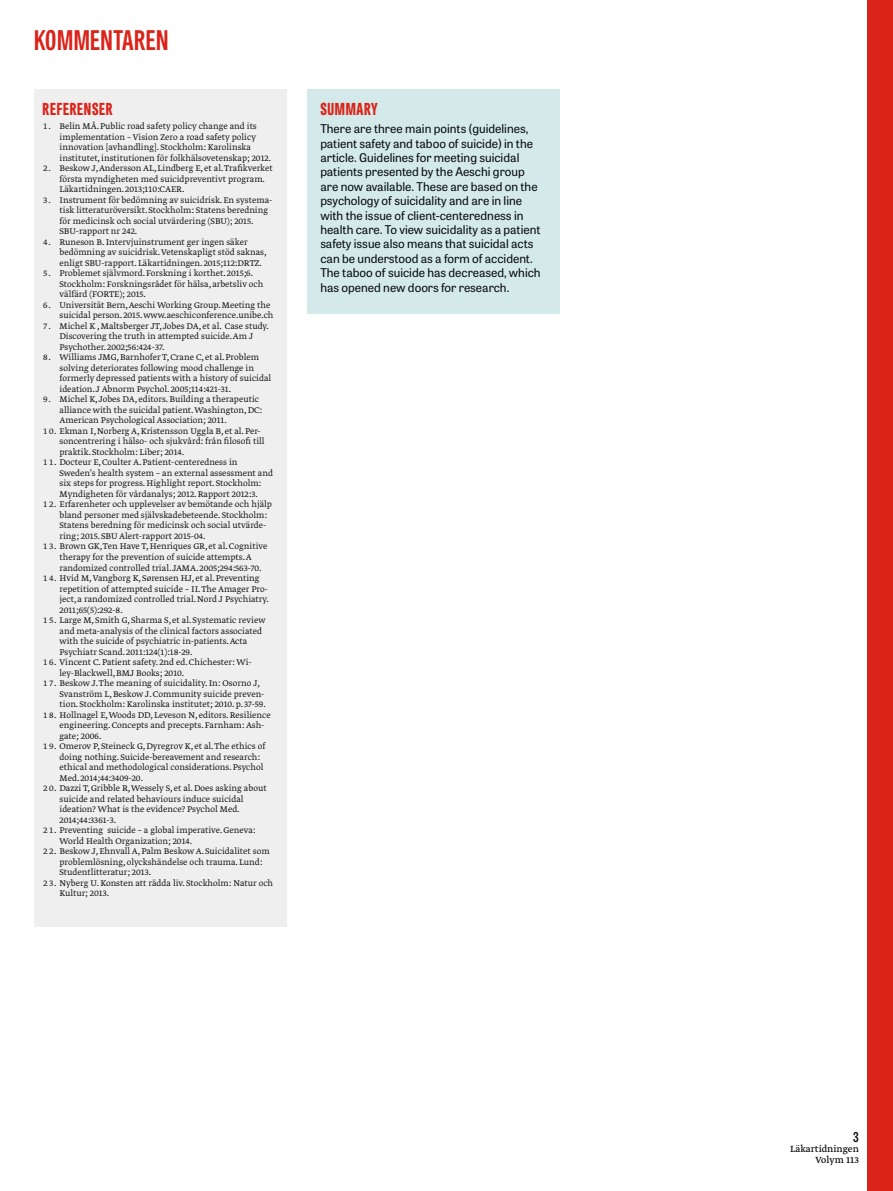
<style>
.page{position:relative;width:893px;height:1191px;background:#fff}
.page>*{position:absolute;margin:0;border:0;box-sizing:border-box;transform-origin:0 0}
.t1{font:700 27px "Tablet Gothic Compressed";letter-spacing:.02em;color:#da241a}
.t2{font:800 16.5px "Tablet Gothic Compressed";letter-spacing:.045em;color:#da241a}
.t3{font:600 13.5px "Tablet Gothic Condensed";color:#090b0c}
.t4{font:12px/14.4px "Tablet Gothic";color:#090b0c}
.t5{font:10.5px/10.5px "Greta Text Pro";color:#090b0c;text-align:right}
.t6{font:9.75px/10.5px "Greta Text Pro Light Min";color:#090b0c}
</style>
<div class="page">
<div style="left:867px;top:0;width:26px;height:1191px;background:#da241a"></div>
<div style="left:308px;top:89px;width:252px;height:224px;background:#d4eaea"></div>
<div style="left:34px;top:89px;width:252px;height:838px;background:#efefef"></div>
<h1 class="t1" style="left:34px;top:22px;width:136px">KOMMENTAREN</h1>
<h2 class="t2" style="left:43px;top:97px;width:72px">REFERENSER</h2>
<p class="t6" style="left:60px;top:122px;width:213px;text-indent:-17px">1. Belin MÅ. Public road safety policy change and its implementation – Vision Zero a road safety policy innovation [avhandling]. Stockholm: Karolinska institutet, institutionen för folkhälsovetenskap; 2012.</p>
<p class="t6" style="left:60px;top:164px;width:215px;text-indent:-17px">2. Beskow J, Andersson AL, Lindberg E, et al. Trafikverket första myndigheten med suicidpreventivt program.<br>Läkartidningen. 2013;110:CAER.</p>
<p class="t6" style="left:60px;top:195px;width:214px;text-indent:-17px">3. Instrument för bedömning av suicidrisk. En systema&shy;tisk litteraturöversikt. Stockholm: Statens beredning för medicinsk och social utvärdering (SBU); 2015.<br>SBU-rapport nr 242.</p>
<p class="t6" style="left:60px;top:237px;width:209px;text-indent:-17px">4. Runeson B. Intervjuinstrument ger ingen säker bedömning av suicidrisk. Vetenskapligt stöd saknas, enligt SBU-rapport. Läkartidningen. 2015;112:DRTZ.</p>
<p class="t6" style="left:60px;top:269px;width:205px;text-indent:-17px">5. Problemet självmord. Forskning i korthet. 2015;6.<br>Stockholm: Forskningsrådet för hälsa, arbetsliv och välfärd (FORTE); 2015.</p>
<p class="t6" style="left:60px;top:300px;width:216px;text-indent:-17px">6. Universität Bern, Aeschi Working Group. Meeting the suicidal person. 2015. www.aeschiconference.unibe.ch</p>
<p class="t6" style="left:60px;top:321px;width:211px;text-indent:-17px">7. Michel K , Maltsberger JT, Jobes DA, et al. Case study.<br>Discovering the truth in attempted suicide. Am J<br>Psychother. 2002;56:424-37.</p>
<p class="t6" style="left:60px;top:353px;width:213px;text-indent:-17px">8. Williams JMG, Barnhofer T, Crane C, et al. Problem solving deteriorates following mood challenge in formerly depressed patients with a history of suicidal ideation. J Abnorm Psychol. 2005;114:421-31.</p>
<p class="t6" style="left:60px;top:395px;width:204px;text-indent:-17px">9. Michel K, Jobes DA, editors. Building a therapeutic alliance with the suicidal patient. Washington, DC:<br>American Psychological Association; 2011.</p>
<p class="t6" style="left:60px;top:426px;width:207px;text-indent:-17px">10. Ekman I, Norberg A, Kristensson Uggla B, et al. Per&shy;soncentrering i hälso- och sjukvård: från filosofi till praktik. Stockholm: Liber; 2014.</p>
<p class="t6" style="left:60px;top:458px;width:215px;text-indent:-17px">11. Docteur E, Coulter A. Patient-centeredness in Sweden’s health system – an external assessment and six steps for progress. Highlight report. Stockholm:<br>Myndigheten för vårdanalys; 2012. Rapport 2012:3.</p>
<p class="t6" style="left:60px;top:500px;width:214px;text-indent:-17px">12. Erfarenheter och upplevelser av bemötande och hjälp bland personer med självskadebeteende. Stockholm:<br>Statens beredning för medicinsk och social utvärde&shy;ring; 2015. SBU Alert-rapport 2015-04.</p>
<p class="t6" style="left:60px;top:542px;width:209px;text-indent:-17px">13. Brown GK, Ten Have T, Henriques GR, et al. Cognitive therapy for the prevention of suicide attempts. A randomized controlled trial. JAMA. 2005;294:563-70.</p>
<p class="t6" style="left:60px;top:573px;width:211px;text-indent:-17px">14. Hvid M, Vangborg K, Sørensen HJ, et al. Preventing repetition of attempted suicide – II. The Amager Pro&shy;ject, a randomized controlled trial. Nord J Psychiatry.<br>2011;65(5):292-8.</p>
<p class="t6" style="left:60px;top:615px;width:208px;text-indent:-17px">15. Large M, Smith G, Sharma S, et al. Systematic review and meta-analysis of the clinical factors associated with the suicide of psychiatric in-patients. Acta Psychiatr Scand. 2011:124(1):18-29.</p>
<p class="t6" style="left:60px;top:657px;width:194px;text-indent:-17px">16. Vincent C. Patient safety. 2nd ed. Chichester: Wi&shy;ley-Blackwell, BMJ Books; 2010.</p>
<p class="t6" style="left:60px;top:678px;width:208px;text-indent:-17px">17. Beskow J. The meaning of suicidality. In: Osorno J,<br>Svanström L, Beskow J. Community suicide preven&shy;tion. Stockholm: Karolinska institutet; 2010. p. 37-59.</p>
<p class="t6" style="left:60px;top:710px;width:213px;text-indent:-17px">18. Hollnagel E, Woods DD, Leveson N, editors. Resilience engineering. Concepts and precepts. Farnham: Ash&shy;gate; 2006.</p>
<p class="t6" style="left:60px;top:741px;width:207px;text-indent:-17px">19. Omerov P, Steineck G, Dyregrov K, et al. The ethics of doing nothing. Suicide-bereavement and research: ethical and methodological considerations. Psychol Med. 2014;44:3409-20.</p>
<p class="t6" style="left:60px;top:783px;width:209px;text-indent:-17px">20. Dazzi T, Gribble R, Wessely S, et al. Does asking about suicide and related behaviours induce suicidal ideation? What is the evidence? Psychol Med.<br>2014;44:3361-3.</p>
<p class="t6" style="left:60px;top:825px;width:197px;text-indent:-17px">21. Preventing suicide – a global imperative. Geneva:<br>World Health Organization; 2014.</p>
<p class="t6" style="left:60px;top:846px;width:212px;text-indent:-17px">22. Beskow J, Ehnvall A, Palm Beskow A. Suicidalitet som problemlösning, olyckshändelse och trauma. Lund:<br>Studentlitteratur; 2013.</p>
<p class="t6" style="left:60px;top:878px;width:215px;text-indent:-17px">23. Nyberg U. Konsten att rädda liv. Stockholm: Natur och<br>Kultur; 2013.</p>
<h2 class="t2" style="left:320px;top:97px;width:59px">SUMMARY</h2>
<p class="t4" style="left:320px;top:121px;width:222px">There are three main points (guidelines, patient safety and taboo of suicide) in the article. Guidelines for meeting suicidal patients presented by the Aeschi group are now available. These are based on the psychology of suicidality and are in line with the issue of client-centeredness in health care. To view suicidality as a patient safety issue also means that suicidal acts can be understood as a form of accident.<br>The taboo of suicide has decreased, which has opened new doors for research.</p>
<h3 class="t3" style="left:853px;top:1127px;width:7px">3</h3>
<p class="t5" style="left:790px;top:1144px;width:70px">Läkartidningen<br>Volym 113</p>
</div>
